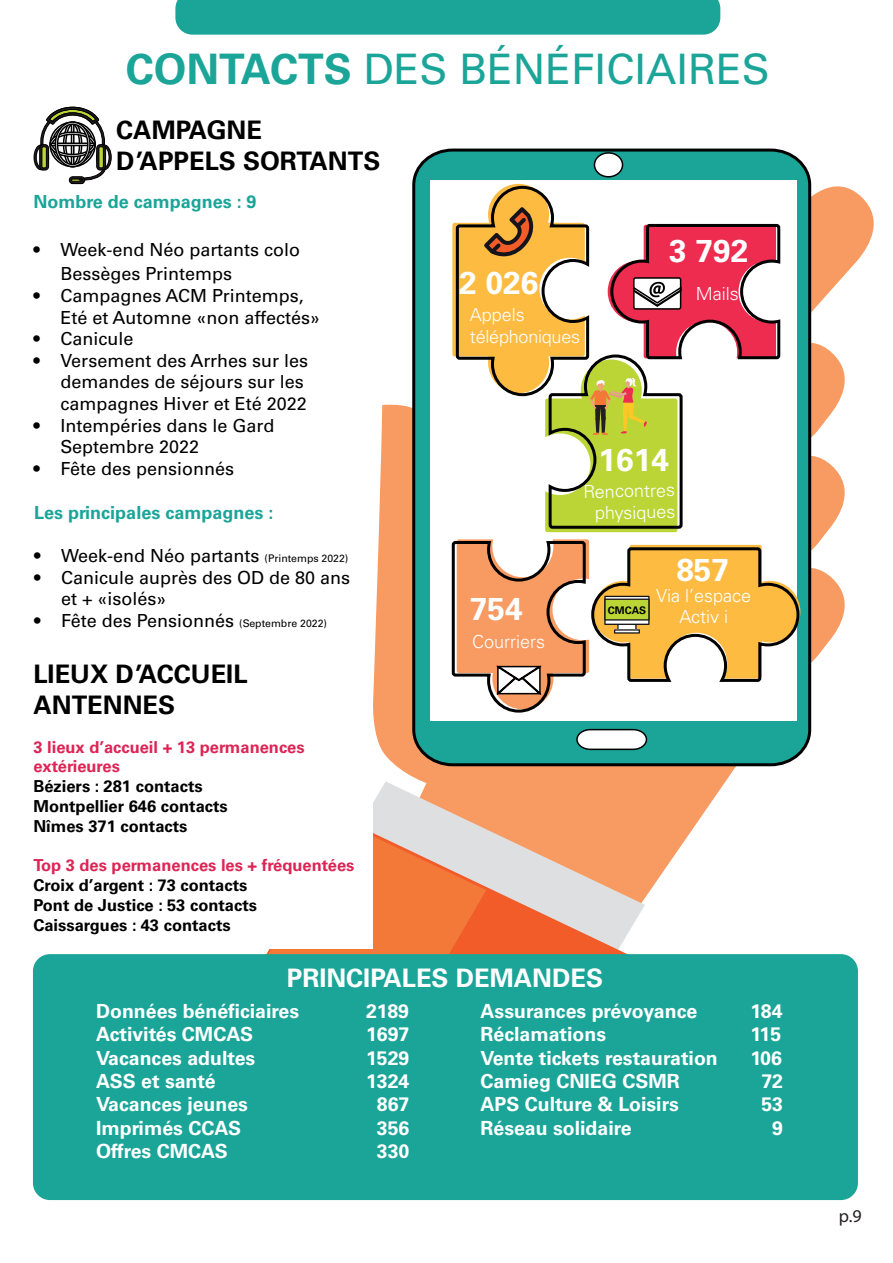
<style>
.page{position:relative;width:893px;height:1263px;background:#fff}
.page>*{position:absolute;margin:0;border:0;box-sizing:border-box;transform-origin:0 0}
.t1{font:42px "Univers LT Std";color:#1ba598}
.t2{font:700 31.65px "Univers LT Std";color:#fff}
.t3{font:700 25.5px/30.6px "Univers LT Std";color:#000001}
.t4{font:700 25.5px "Univers LT Std";color:#fff}
.t5{font:700 19.5px "Univers LT Std";color:#fff}
.t6{font:18px/21.6px "Univers LT Std";color:#000001}
.t7{font:300 18px/21.6px "Univers LT Std";color:#fff}
.t8{font:700 18px "Univers LT Std";color:#1ba598}
.t9{font:18px "Myriad Pro";color:#231f20}
.t10{font:700 16.5px/19.8px "Univers LT Std";color:#000001}
.t11{font:700 16.5px/19.8px "Univers LT Std";color:#dd2555}
.t12{font:700 10.5px "Univers LT Std";color:#000001}
.s1{font-weight:700}
.s2{font-size:10.5px}
</style>
<div class="page">
<svg style="left:373px;top:404px;width:362px;height:494px;fill:#f89b62"></svg>
<svg style="left:411px;top:148px;width:401px;height:620px;background:#2c968a"></svg>
<svg style="left:575px;top:728px;width:73px;height:23px"></svg>
<div style="left:594px;top:152px;width:29px;height:26px;background:#fff;border:2px solid #000001;border-radius:50%"></div>
<div style="left:430px;top:180px;width:367px;height:540px;background:#fff"></div>
<svg style="left:373px;top:781px;width:272px;height:152px;background:#f3ac81"></svg>
<svg style="left:373px;top:819px;width:255px;height:135px;background:#eba98b"></svg>
<svg style="left:266px;top:823px;width:220px;height:131px;background:#ed9164"></svg>
<svg style="left:450px;top:171px;width:424px;height:543px"></svg>
<div style="left:33px;top:954px;width:825px;height:246px;background:#1ba598;border-radius:17px"></div>
<svg style="left:34px;top:106px;width:78px;height:78px"></svg>
<div style="left:33px;top:740px;width:340px;height:209px;background:#fff"></div>
<div style="left:175px;top:0;width:545px;height:35px;background:#1ba598"></div>
<h1 class="t1" style="left:126px;top:45px;width:645px"><span class="s1">CONTACTS</span> DES BÉNÉFICIAIRES</h1>
<h3 class="t3" style="left:116px;top:115px;width:266px">CAMPAGNE<br>D’APPELS SORTANTS</h3>
<p class="t8" style="left:33px;top:192px;width:225px">Nombre de campagnes : 9</p>
<p class="t6" style="left:60px;top:238px;width:241px;line-height:24px;text-indent:-27px">• Week-end Néo partants colo<br>Bessèges Printemps</p>
<p class="t6" style="left:60px;top:285px;width:261px;text-indent:-27px">• Campagnes ACM Printemps,<br>Eté et Automne «non affectés»</p>
<p class="t6" style="left:33px;top:328px;width:102px">• Canicule</p>
<p class="t6" style="left:60px;top:350px;width:249px;text-indent:-27px">• Versement des Arrhes sur les demandes de séjours sur les campagnes Hiver et Eté 2022</p>
<p class="t6" style="left:60px;top:415px;width:216px;text-indent:-27px">• Intempéries dans le Gard<br>Septembre 2022</p>
<p class="t6" style="left:33px;top:458px;width:202px">• Fête des pensionnés</p>
<p class="t8" style="left:34px;top:502px;width:241px">Les principales campagnes :</p>
<p class="t6" style="left:34px;top:545px;width:316px">• Week-end Néo partants <span class="s2">(Printemps 2022)</span></p>
<p class="t6" style="left:61px;top:567px;width:291px;text-indent:-27px">• Canicule auprès des OD de 80 ans et + «isolés»</p>
<p class="t6" style="left:34px;top:610px;width:295px">• Fête des Pensionnés <span class="s2">(Septembre 2022)</span></p>
<h3 class="t3" style="left:33px;top:659px;width:216px">LIEUX D’ACCUEIL<br>ANTENNES</h3>
<p class="t11" style="left:33px;top:737px;width:273px">3 lieux d’accueil + 13 permanences extérieures</p>
<p class="t10" style="left:33px;top:776px;width:196px">Béziers : 281 contacts<br>Montpellier 646 contacts<br>Nîmes 371 contacts</p>
<p class="t11" style="left:33px;top:856px;width:323px">Top 3 des permanences les + fréquentées</p>
<p class="t10" style="left:33px;top:875px;width:225px">Croix d’argent : 73 contacts<br>Pont de Justice : 53 contacts<br>Caissargues : 43 contacts</p>
<h2 class="t2" style="left:459px;top:264px;width:81px">2 026</h2>
<p class="t7" style="left:470px;top:304px;width:112px">Appels téléphoniques</p>
<h2 class="t2" style="left:669px;top:233px;width:81px">3 792</h2>
<p class="t7" style="left:696px;top:282px;width:44px">Mails</p>
<h2 class="t2" style="left:470px;top:590px;width:54px">754</h2>
<p class="t7" style="left:472px;top:630px;width:74px">Courriers</p>
<h2 class="t2" style="left:599px;top:441px;width:72px">1614</h2>
<p class="t7" style="left:583px;top:481px;width:93px;text-align:right;rotate:-1deg">Rencontres physiques</p>
<p class="t12" style="left:608px;top:604px;width:40px">CMCAS</p>
<h2 class="t2" style="left:676px;top:551px;width:54px">857</h2>
<p class="t7" style="left:656px;top:584px;width:97px;text-align:center">Via l’espace<br>Activ i</p>
<h3 class="t4" style="left:287px;top:963px;width:318px">PRINCIPALES DEMANDES</h3>
<p class="t5" style="left:96px;top:999px;width:205px">Données bénéficiaires</p>
<p class="t5" style="left:366px;top:999px;width:44px">2189</p>
<p class="t5" style="left:96px;top:1023px;width:159px">Activités CMCAS</p>
<p class="t5" style="left:366px;top:1023px;width:45px">1697</p>
<p class="t5" style="left:96px;top:1046px;width:161px">Vacances adultes</p>
<p class="t5" style="left:366px;top:1046px;width:45px">1529</p>
<p class="t5" style="left:96px;top:1070px;width:121px">ASS et santé</p>
<p class="t5" style="left:366px;top:1070px;width:45px">1324</p>
<p class="t5" style="left:96px;top:1093px;width:154px">Vacances jeunes</p>
<p class="t5" style="left:377px;top:1093px;width:34px">867</p>
<p class="t5" style="left:96px;top:1116px;width:147px">Imprimés CCAS</p>
<p class="t5" style="left:377px;top:1116px;width:34px">356</p>
<p class="t5" style="left:96px;top:1140px;width:133px">Offres CMCAS</p>
<p class="t5" style="left:377px;top:1140px;width:34px">330</p>
<p class="t5" style="left:480px;top:999px;width:218px">Assurances prévoyance</p>
<p class="t5" style="left:750px;top:999px;width:34px">184</p>
<p class="t5" style="left:480px;top:1023px;width:127px">Réclamations</p>
<p class="t5" style="left:750px;top:1023px;width:32px">115</p>
<p class="t5" style="left:480px;top:1046px;width:239px">Vente tickets restauration</p>
<p class="t5" style="left:750px;top:1046px;width:33px">106</p>
<p class="t5" style="left:480px;top:1069px;width:201px">Camieg CNIEG CSMR</p>
<p class="t5" style="left:761px;top:1069px;width:23px">72</p>
<p class="t5" style="left:480px;top:1093px;width:200px">APS Culture &amp; Loisirs</p>
<p class="t5" style="left:761px;top:1093px;width:23px">53</p>
<p class="t5" style="left:480px;top:1116px;width:153px">Réseau solidaire</p>
<p class="t5" style="left:772px;top:1116px;width:12px">9</p>
<p class="t9" style="left:839px;top:1205px;width:24px">p.9</p>
</div>
